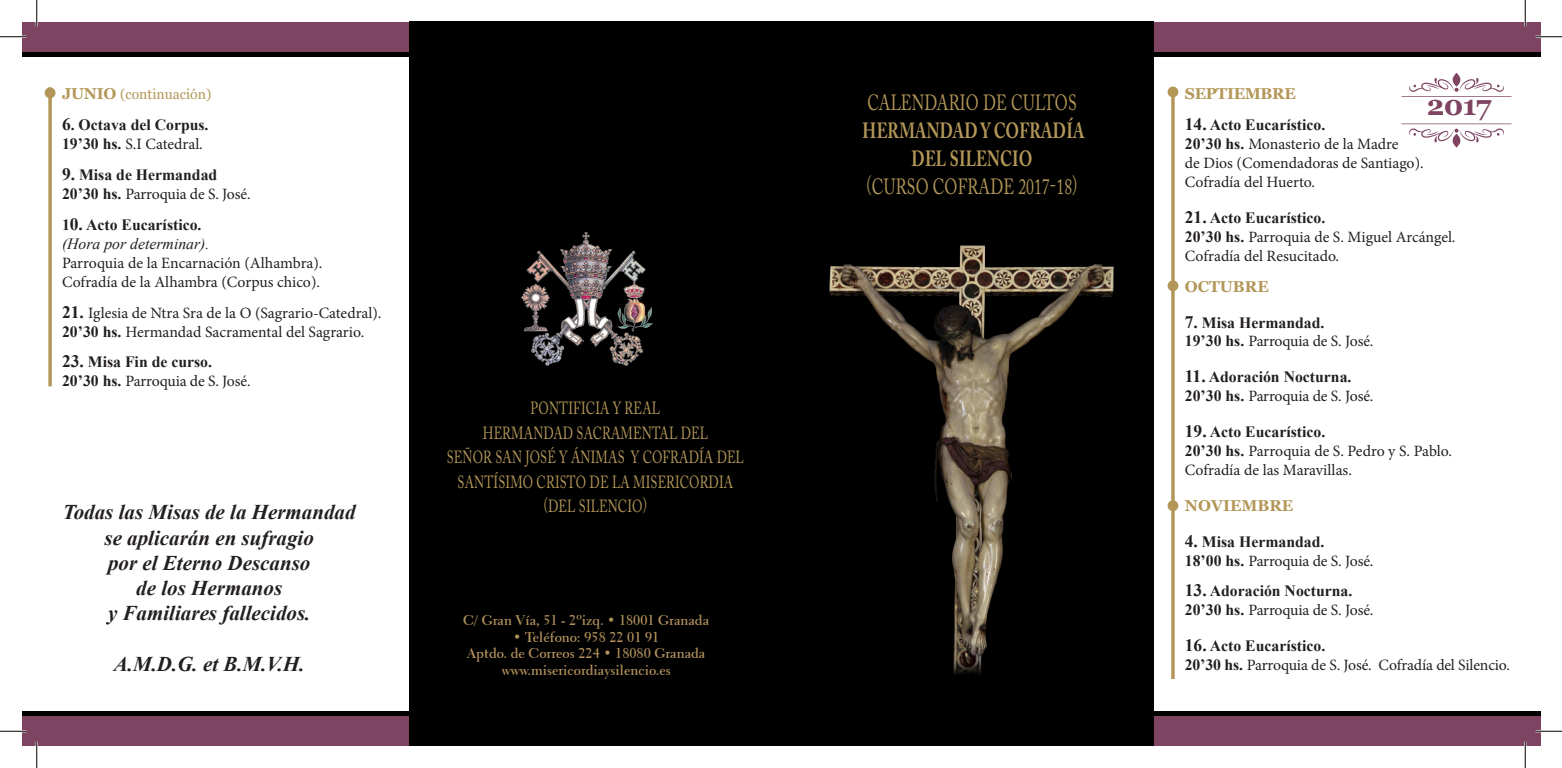
<style>
.page{position:relative;width:1562px;height:768px;background:#fff}
.page>*{position:absolute;margin:0;border:0;box-sizing:border-box;transform-origin:0 0}
.t1{font:700 28px "Georgia";color:#7e4462}
.t2{font:21.88px "Adobe Caslon Pro";letter-spacing:.015em;color:#b39758;scale:.72 1}
.t3{font:700 21.88px "Adobe Caslon Pro";letter-spacing:.015em;color:#b39758;scale:.72 1}
.t4{font:italic 700 21px "Times New Roman";color:#231f20}
.t5{font:17.5px "Adobe Caslon Pro";letter-spacing:.015em;color:#b39758;scale:.72 1}
.t6{font:15.75px "Minion Pro";letter-spacing:-.005em;color:#231f20}
.t7{font:700 15.75px "Times New Roman";color:#231f20}
.t8{font:italic 15.75px "Times New Roman";color:#231f20}
.t9{font:700 15.75px "Georgia";color:#b39758}
.t10{font:700 15.75px "Georgia";letter-spacing:-.02em;color:#b39758}
.t11{font:14px "Transitional 521 BT Bold A";color:#b4935d}
.t12{font:14px "Georgia";color:#b39758}
.s1{font-weight:700;font-size:15.75px}
.s2{font-size:17.5px}
.s3{font-family:"Times New Roman";font-weight:700}
.s4{font-family:"Times New Roman";font-weight:700;font-size:17.5px}
</style>
<div class="page">
<div style="left:22px;top:22px;width:1518px;height:30px;background:#7e4462"></div>
<div style="left:22px;top:716px;width:1518px;height:30px;background:#7e4462"></div>
<hr style="left:22px;top:53px;width:1518px;height:4px;background:#000">
<div style="left:22px;top:711px;width:1518px;height:5px;background:#000"></div>
<div style="left:409px;top:22px;width:744px;height:724px;background:#000"></div>
<img style="left:829px;top:245px;width:285px;height:430px">
<img style="left:521px;top:232px;width:132px;height:134px">
<hr style="left:1171px;top:87px;width:3px;height:592px;background:#b39758">
<svg style="left:48px;top:98px;width:4px;height:288px"></svg>
<div style="left:1167px;top:87px;width:11px;height:10px;background:#b39758;border-radius:50%"></div>
<div style="left:45px;top:87px;width:11px;height:11px;background:#b39758;border-radius:50%"></div>
<div style="left:1167px;top:280px;width:11px;height:11px;background:#b39758;border-radius:50%"></div>
<div style="left:1167px;top:500px;width:11px;height:11px;background:#b39758;border-radius:50%"></div>
<svg style="left:1401px;top:124px;width:110px;height:24px"></svg>
<svg style="left:1401px;top:73px;width:110px;height:24px"></svg>
<hr style="left:0;top:36px;width:26px;height:2px;background:#fff">
<hr style="left:1535px;top:36px;width:27px;height:2px;background:#fff">
<hr style="left:0;top:730px;width:26px;height:2px;background:#fff">
<hr style="left:1535px;top:730px;width:27px;height:2px;background:#fff">
<hr style="left:36px;top:0;width:2px;height:26px;background:#fff">
<hr style="left:36px;top:742px;width:2px;height:26px;background:#fff">
<hr style="left:1524px;top:0;width:2px;height:26px;background:#fff">
<hr style="left:1524px;top:742px;width:2px;height:26px;background:#fff">
<svg style="left:0;top:36px;width:26px;height:1px"></svg>
<svg style="left:1535px;top:36px;width:27px;height:1px"></svg>
<svg style="left:0;top:731px;width:26px;height:1px"></svg>
<svg style="left:1535px;top:731px;width:27px;height:1px"></svg>
<svg style="left:36px;top:0;width:1px;height:26px"></svg>
<svg style="left:36px;top:742px;width:1px;height:26px"></svg>
<svg style="left:1525px;top:0;width:1px;height:26px"></svg>
<svg style="left:1525px;top:742px;width:1px;height:26px"></svg>
<p class="t12" style="left:62px;top:86px;width:151px"><span class="s1">JUNIO</span> (continuación)</p>
<p class="t7" style="left:62px;top:114px;width:148px"><span class="s2">6</span>. Octava del Corpus.</p>
<p class="t6" style="left:62px;top:134px;width:142px"><span class="s3">19’30 hs.</span> S.I Catedral.</p>
<p class="t7" style="left:62px;top:164px;width:157px"><span class="s2">9.</span> Misa de Hermandad</p>
<p class="t6" style="left:62px;top:183px;width:190px"><span class="s3">20’30 hs.</span> Parroquia de S. José.</p>
<p class="t7" style="left:62px;top:213px;width:141px">1<span class="s2">0.</span> Acto Eucarístico.</p>
<p class="t8" style="left:62px;top:233px;width:149px">(Hora por determinar).</p>
<p class="t6" style="left:62px;top:252px;width:262px">Parroquia de la Encarnación (Alhambra).</p>
<p class="t6" style="left:62px;top:271px;width:260px">Cofradía de la Alhambra (Corpus chico).</p>
<p class="t6" style="left:62px;top:302px;width:321px"><span class="s4">21.</span> Iglesia de Ntra Sra de la O (Sagrario-Catedral).</p>
<p class="t6" style="left:62px;top:321px;width:304px"><span class="s3">20’30 hs.</span> Hermandad Sacramental del Sagrario.</p>
<p class="t7" style="left:62px;top:351px;width:152px"><span class="s2">23.</span> Misa Fin de curso.</p>
<p class="t6" style="left:62px;top:371px;width:190px"><span class="s3">20’30 hs.</span> Parroquia de S. José.</p>
<p class="t4" style="left:63px;top:498px;width:294px">Todas las Misas de la Hermandad</p>
<p class="t4" style="left:105px;top:523px;width:211px">se aplicarán en sufragio</p>
<p class="t4" style="left:108px;top:548px;width:204px">por el Eterno Descanso</p>
<p class="t4" style="left:136px;top:573px;width:147px">de los Hermanos</p>
<p class="t4" style="left:108px;top:599px;width:204px">y Familiares fallecidos.</p>
<p class="t4" style="left:114px;top:649px;width:192px">A.M.D.G. et B.M.V.H.</p>
<p class="t5" style="left:531px;top:398px;width:181px">PONTIFICIA Y REAL</p>
<p class="t5" style="left:483px;top:423px;width:315px">HERMANDAD SACRAMENTAL DEL</p>
<p class="t5" style="left:447px;top:447px;width:414px">SEÑOR SAN JOSÉ Y ÁNIMAS Y COFRADÍA DEL</p>
<p class="t5" style="left:458px;top:472px;width:384px">SANTÍSIMO CRISTO DE LA MISERICORDIA</p>
<p class="t5" style="left:544px;top:496px;width:145px">(DEL SILENCIO)</p>
<p class="t11" style="left:463px;top:611px;width:247px">C/ Gran Vía, 51 - 2ºizq. • 18001 Granada</p>
<p class="t11" style="left:513px;top:628px;width:148px">• Teléfono: 958 22 01 91</p>
<p class="t11" style="left:467px;top:645px;width:240px">Aptdo. de Correos 224 • 18080 Granada</p>
<p class="t11" style="left:502px;top:662px;width:171px">www.misericordiaysilencio.es</p>
<p class="t2" style="left:867px;top:90px;width:292px">CALENDARIO DE CULTOS</p>
<p class="t3" style="left:862px;top:118px;width:310px">HERMANDAD Y COFRADÍA</p>
<p class="t3" style="left:911px;top:146px;width:169px">DEL SILENCIO</p>
<p class="t2" style="left:866px;top:174px;width:294px">(CURSO COFRADE 2017-18)</p>
<p class="t10" style="left:1185px;top:84px;width:112px">SEPTIEMBRE</p>
<p class="t7" style="left:1185px;top:114px;width:142px"><span class="s2">14.</span> Acto Eucarístico.</p>
<p class="t6" style="left:1185px;top:134px;width:215px"><span class="s3">20’30 hs.</span> Monasterio de la Madre</p>
<p class="t6" style="left:1185px;top:153px;width:240px">de Dios (Comendadoras de Santiago).</p>
<p class="t6" style="left:1185px;top:171px;width:132px">Cofradía del Huerto.</p>
<p class="t7" style="left:1185px;top:206px;width:142px"><span class="s2">21.</span> Acto Eucarístico.</p>
<p class="t6" style="left:1185px;top:226px;width:272px"><span class="s3">20’30 hs.</span> Parroquia de S. Miguel Arcángel.</p>
<p class="t6" style="left:1185px;top:245px;width:156px">Cofradía del Resucitado.</p>
<p class="t9" style="left:1185px;top:276px;width:85px">OCTUBRE</p>
<p class="t7" style="left:1185px;top:311px;width:141px"><span class="s2">7.</span> Misa Hermandad.</p>
<p class="t6" style="left:1185px;top:331px;width:190px"><span class="s3">19’30 hs.</span> Parroquia de S. José.</p>
<p class="t7" style="left:1185px;top:366px;width:168px"><span class="s2">11.</span> Adoración Nocturna.</p>
<p class="t6" style="left:1185px;top:386px;width:190px"><span class="s3">20’30 hs.</span> Parroquia de S. José.</p>
<p class="t7" style="left:1185px;top:420px;width:142px"><span class="s2">19.</span> Acto Eucarístico.</p>
<p class="t6" style="left:1185px;top:440px;width:269px"><span class="s3">20’30 hs.</span> Parroquia de S. Pedro y S. Pablo.</p>
<p class="t6" style="left:1185px;top:459px;width:169px">Cofradía de las Maravillas.</p>
<p class="t9" style="left:1185px;top:495px;width:110px">NOVIEMBRE</p>
<p class="t7" style="left:1185px;top:530px;width:141px"><span class="s2">4.</span> Misa Hermandad.</p>
<p class="t6" style="left:1185px;top:550px;width:190px"><span class="s3">18’00 hs.</span> Parroquia de S. José.</p>
<p class="t7" style="left:1185px;top:580px;width:169px"><span class="s2">13.</span> Adoración Nocturna.</p>
<p class="t6" style="left:1185px;top:600px;width:190px"><span class="s3">20’30 hs.</span> Parroquia de S. José.</p>
<p class="t7" style="left:1185px;top:635px;width:142px"><span class="s2">16.</span> Acto Eucarístico.</p>
<p class="t6" style="left:1185px;top:655px;width:327px"><span class="s3">20’30 hs.</span> Parroquia de S. José. Cofradía del Silencio.</p>
<p class="t1" style="left:1426px;top:87px;width:66px">2017</p>
</div>
